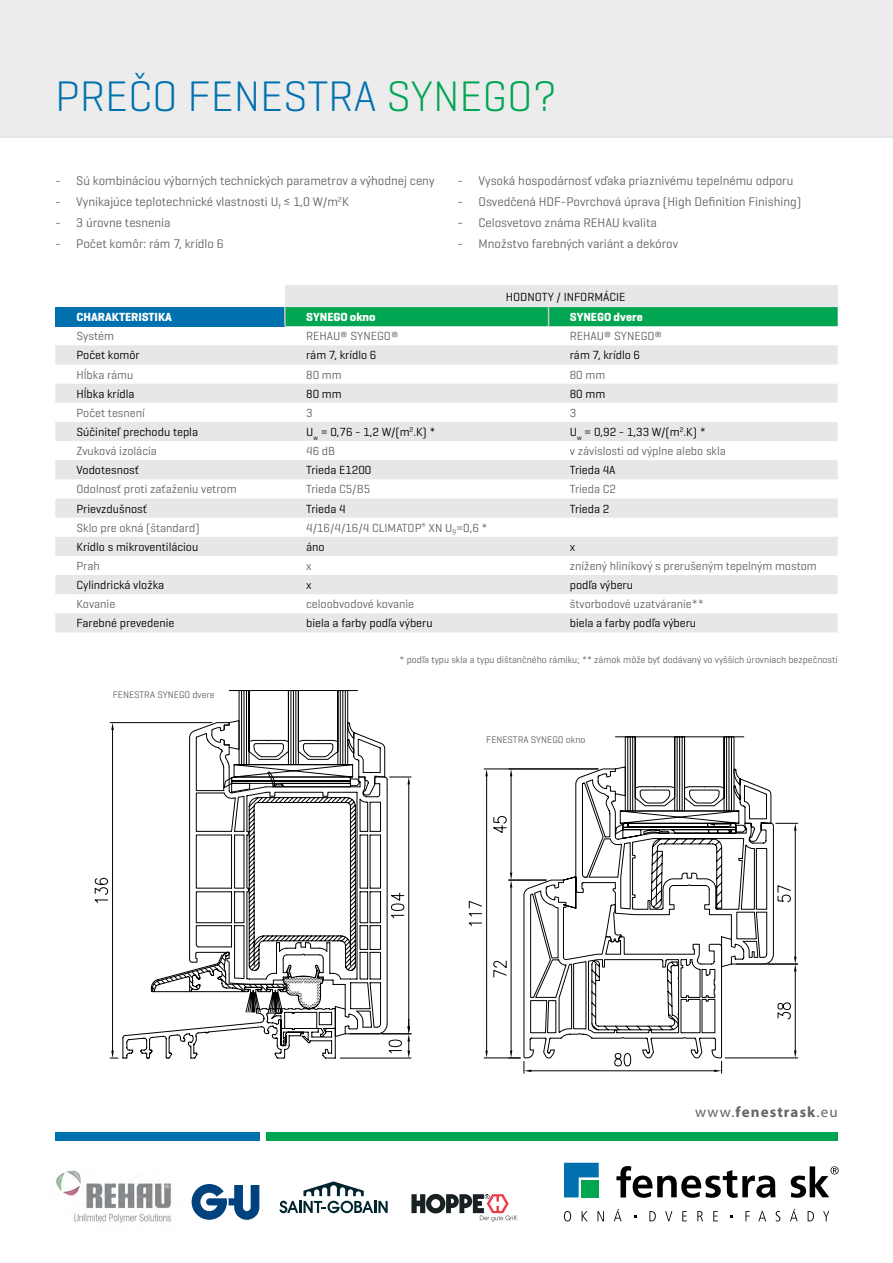
<style>
.page{position:relative;width:893px;height:1263px;background:#fff}
.page>*{position:absolute;margin:0;border:0;box-sizing:border-box;transform-origin:0 0}
.t1{font:300 43.5px "Geogrotesque";color:#0071ae}
.t2{font:700 15px "Myriad Pro";letter-spacing:.075em;color:#636466}
.t3{font:12.75px "Geogrotesque";color:#636466}
.t4{font:12px "Geogrotesque";color:#000}
.t5{font:12px "Geogrotesque";color:#636466}
.t6{font:700 12px "Geogrotesque";color:#fff}
.t7{font:9.75px "Geogrotesque";color:#636466}
.s1{color:#00a551}
.s2{font-weight:400}
</style>
<div class="page">
<div style="left:0;top:0;width:893px;height:138px;background:#ececed"></div>
<div style="left:285px;top:286px;width:553px;height:21px;background:#e6e7e8"></div>
<div style="left:55px;top:307px;width:230px;height:19px;background:#0071ae"></div>
<div style="left:55px;top:345px;width:783px;height:19px;background:#e6e7e8"></div>
<div style="left:55px;top:384px;width:783px;height:19px;background:#e6e7e8"></div>
<div style="left:55px;top:422px;width:783px;height:19px;background:#e6e7e8"></div>
<div style="left:55px;top:460px;width:783px;height:19px;background:#e6e7e8"></div>
<svg style="left:55px;top:498px;width:783px;height:20px;background:#e7e7e8"></svg>
<div style="left:55px;top:537px;width:783px;height:19px;background:#e6e7e8"></div>
<div style="left:55px;top:575px;width:783px;height:19px;background:#e6e7e8"></div>
<div style="left:55px;top:613px;width:783px;height:19px;background:#e6e7e8"></div>
<div style="left:284px;top:307px;width:554px;height:19px;background:#00a651"></div>
<svg style="left:279px;top:1181px;width:109px;height:32px"></svg>
<svg style="left:411px;top:1194px;width:107px;height:27px"></svg>
<svg style="left:192px;top:1184px;width:67px;height:36px"></svg>
<img style="left:55px;top:1170px;width:116px;height:53px">
<div style="left:266px;top:1131px;width:572px;height:9px;background:#00a551"></div>
<div style="left:55px;top:1131px;width:205px;height:9px;background:#0071ae"></div>
<svg style="left:564px;top:1163px;width:35px;height:34px"></svg>
<svg style="left:564px;top:1211px;width:7px;height:10px"></svg>
<svg style="left:582px;top:1211px;width:6px;height:10px"></svg>
<svg style="left:597px;top:1211px;width:7px;height:10px"></svg>
<svg style="left:614px;top:1209px;width:8px;height:12px"></svg>
<svg style="left:649px;top:1211px;width:7px;height:10px"></svg>
<svg style="left:665px;top:1211px;width:7px;height:10px"></svg>
<svg style="left:682px;top:1211px;width:5px;height:10px"></svg>
<svg style="left:697px;top:1211px;width:6px;height:10px"></svg>
<svg style="left:713px;top:1211px;width:5px;height:10px"></svg>
<svg style="left:745px;top:1211px;width:5px;height:10px"></svg>
<svg style="left:758px;top:1211px;width:8px;height:10px"></svg>
<svg style="left:776px;top:1211px;width:4px;height:10px"></svg>
<svg style="left:790px;top:1209px;width:8px;height:12px"></svg>
<svg style="left:808px;top:1211px;width:6px;height:10px"></svg>
<svg style="left:823px;top:1211px;width:6px;height:10px"></svg>
<svg style="left:616px;top:1166px;width:159px;height:32px"></svg>
<svg style="left:791px;top:1166px;width:48px;height:32px"></svg>
<svg style="left:109px;top:722px;width:42px;height:337px"></svg>
<svg style="left:111px;top:723px;width:3px;height:7px"></svg>
<svg style="left:111px;top:1051px;width:3px;height:7px"></svg>
<svg style="left:95px;top:776px;width:56px;height:258px"></svg>
<svg style="left:151px;top:690px;width:261px;height:369px"></svg>
<svg style="left:283px;top:766px;width:129px;height:292px"></svg>
<hr style="left:615px;top:736px;width:129px;height:1px;background:#000">
<svg style="left:483px;top:737px;width:315px;height:336px"></svg>
<h1 class="t1" style="left:55px;top:69px;width:503px">PREČO FENESTRA <span class="s1">SYNEGO?</span></h1>
<p class="t3" style="left:55px;top:173px;width:381px">- Sú kombináciou výborných technických parametrov a výhodnej ceny</p>
<p class="t3" style="left:55px;top:194px;width:296px">- Vynikajúce teplotechnické vlastnosti U<sub>f</sub> ≤ 1,0 W/m<sup>2</sup>K</p>
<p class="t3" style="left:55px;top:215px;width:117px">- 3 úrovne tesnenia</p>
<p class="t3" style="left:55px;top:236px;width:170px">- Počet komôr: rám 7, krídlo 6</p>
<p class="t3" style="left:457px;top:173px;width:337px">- Vysoká hospodárnosť vďaka priaznivému tepelnému odporu</p>
<p class="t3" style="left:457px;top:194px;width:345px">- Osvedčená HDF-Povrchová úprava (High Definition Finishing)</p>
<p class="t3" style="left:457px;top:215px;width:201px">- Celosvetovo známa REHAU kvalita</p>
<p class="t3" style="left:457px;top:236px;width:222px">- M nožstvo farebných variánt a dekórov</p>
<p class="t4" style="left:506px;top:289px;width:15px">Hodnoty</p>
<p class="t4" style="left:557px;top:289px;width:14px">/ infor</p>
<p class="t4" style="left:594px;top:289px;width:27px">mácie</p>
<p class="t6" style="left:77px;top:310px;width:97px">CHARAKTERISTIKA</p>
<p class="t6" style="left:306px;top:310px;width:71px">SYNEGO okno</p>
<p class="t6" style="left:570px;top:310px;width:74px">SYNEGO dvere</p>
<p class="t5" style="left:77px;top:329px;width:39px">Systém</p>
<p class="t5" style="left:306px;top:329px;width:94px">REHAU® SYNEGO®</p>
<p class="t5" style="left:570px;top:329px;width:94px">REHAU® SYNEGO®</p>
<p class="t4" style="left:77px;top:348px;width:65px">Počet komôr</p>
<p class="t4" style="left:306px;top:348px;width:72px">rám 7, krídlo 6</p>
<p class="t4" style="left:570px;top:348px;width:72px">rám 7, krídlo 6</p>
<p class="t5" style="left:77px;top:367px;width:58px">Hĺbka rámu</p>
<p class="t5" style="left:306px;top:367px;width:37px">80 mm</p>
<p class="t5" style="left:570px;top:367px;width:37px">80 mm</p>
<p class="t4" style="left:77px;top:386px;width:60px">Hĺbka krídla</p>
<p class="t4" style="left:306px;top:386px;width:37px">80 mm</p>
<p class="t4" style="left:570px;top:386px;width:37px">80 mm</p>
<p class="t5" style="left:77px;top:405px;width:70px">Počet tesnení</p>
<p class="t5" style="left:306px;top:405px;width:8px">3</p>
<p class="t5" style="left:570px;top:405px;width:8px">3</p>
<p class="t4" style="left:77px;top:424px;width:123px">Súčiniteľ prechodu tepla</p>
<p class="t4" style="left:306px;top:424px;width:131px">U<sub>w</sub> = 0,76 - 1,2 W/(m<sup>2</sup>.K) *</p>
<p class="t4" style="left:570px;top:424px;width:138px">U<sub>w</sub> = 0,92 - 1,33 W/(m<sup>2</sup>.K) *</p>
<p class="t5" style="left:77px;top:444px;width:82px">Zvuková izolácia</p>
<p class="t5" style="left:306px;top:444px;width:30px">46 dB</p>
<p class="t5" style="left:570px;top:444px;width:158px">v závislosti od výplne alebo skla</p>
<p class="t4" style="left:77px;top:463px;width:64px">Vodotesnosť</p>
<p class="t4" style="left:306px;top:463px;width:67px">Trieda E1200</p>
<p class="t4" style="left:570px;top:463px;width:47px">Trieda 4A</p>
<p class="t5" style="left:77px;top:482px;width:162px">Odolnosť proti zaťaženiu vetrom</p>
<p class="t5" style="left:306px;top:482px;width:66px">Trieda C5/B5</p>
<p class="t5" style="left:570px;top:482px;width:48px">Trieda C2</p>
<p class="t4" style="left:77px;top:501px;width:72px">Prievzdušnosť</p>
<p class="t4" style="left:306px;top:501px;width:41px">Trieda 4</p>
<p class="t4" style="left:570px;top:501px;width:41px">Trieda 2</p>
<p class="t5" style="left:77px;top:520px;width:125px">Sklo pre okná (štandard)</p>
<p class="t5" style="left:306px;top:520px;width:183px">4/16/4/16/4 CLIMATOP<sup>®</sup> XN U<sub>g</sub>=0,6 *</p>
<p class="t4" style="left:77px;top:539px;width:123px">Krídlo s mikroventiláciou</p>
<p class="t4" style="left:306px;top:539px;width:20px">áno</p>
<p class="t4" style="left:570px;top:539px;width:7px">x</p>
<p class="t5" style="left:77px;top:558px;width:25px">Prah</p>
<p class="t5" style="left:306px;top:558px;width:7px">x</p>
<p class="t5" style="left:570px;top:558px;width:249px">znížený hliníkový s prerušeným tepelným mostom</p>
<p class="t4" style="left:77px;top:577px;width:89px">Cylindrická vložka</p>
<p class="t4" style="left:306px;top:577px;width:7px">x</p>
<p class="t4" style="left:570px;top:577px;width:65px">podľa výberu</p>
<p class="t5" style="left:77px;top:597px;width:40px">Kovanie</p>
<p class="t5" style="left:306px;top:597px;width:110px">celoobvodové kovanie</p>
<p class="t5" style="left:570px;top:597px;width:136px">štvorbodové uzatváranie**</p>
<p class="t4" style="left:77px;top:616px;width:99px">Farebné prevedenie</p>
<p class="t4" style="left:306px;top:616px;width:128px">biela a farby podľa výberu</p>
<p class="t4" style="left:570px;top:616px;width:128px">biela a farby podľa výberu</p>
<p class="t7" style="left:113px;top:688px;width:12px">Fenestra</p>
<p class="t7" style="left:157px;top:688px;width:12px">Synego</p>
<p class="t7" style="left:192px;top:688px;width:24px">dvere</p>
<p class="t7" style="left:400px;top:654px;width:440px">* podľa typu skla a typu dištančného rámiku; ** zámok môže byť dodávaný vo vyšších úrovniach bezpečnosti</p>
<p class="t7" style="left:486px;top:734px;width:12px">Fenestra</p>
<p class="t7" style="left:531px;top:734px;width:12px">Synego</p>
<p class="t7" style="left:566px;top:734px;width:21px">okno</p>
<p class="t2" style="left:695px;top:1102px;width:144px"><span class="s2">www.</span>fenestrask<span class="s2">.eu</span></p>
</div>
